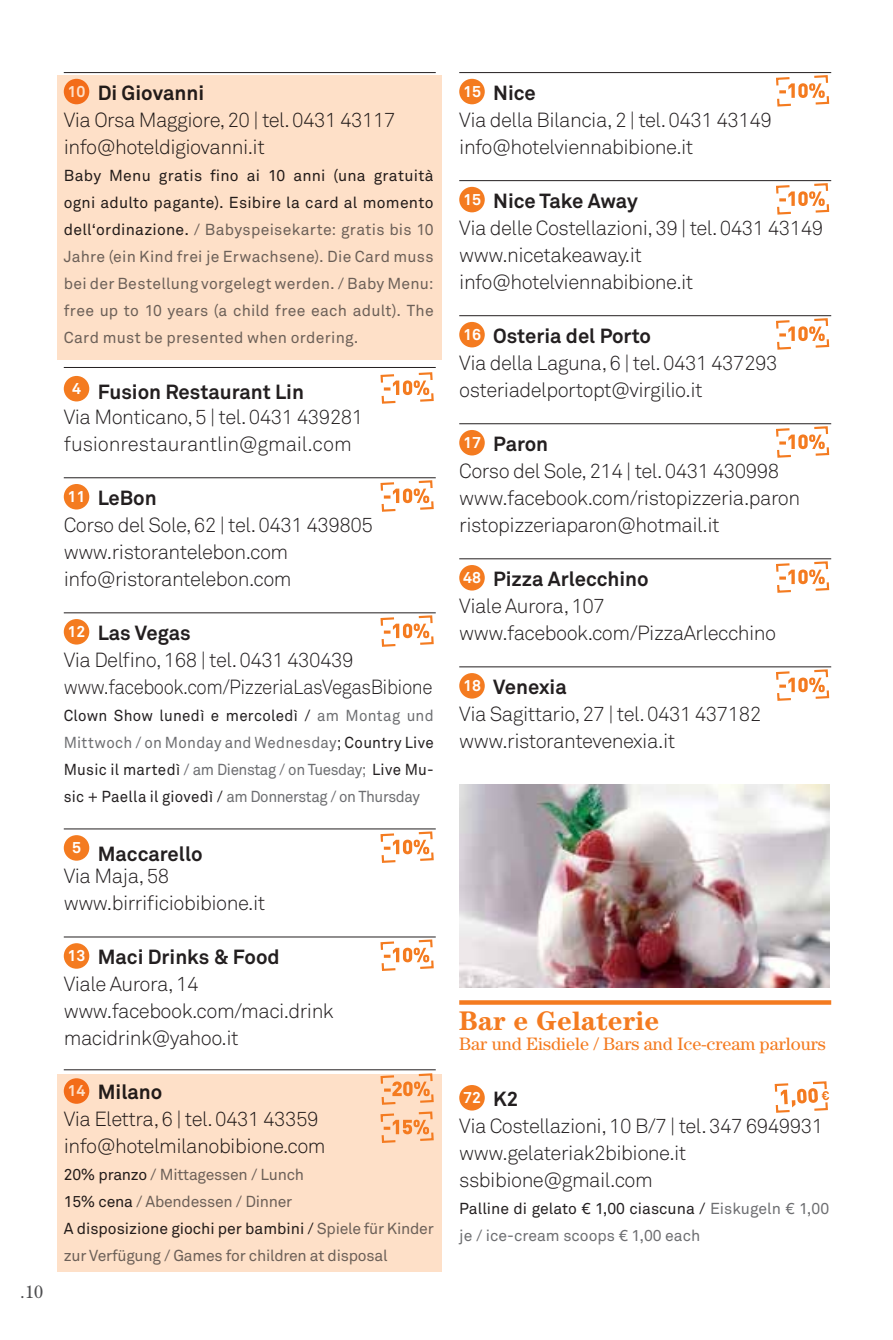
<style>
.page{position:relative;width:893px;height:1340px;background:#fff}
.page>*{position:absolute;margin:0;border:0;box-sizing:border-box;transform-origin:0 0}
.t1{font:700 27px "Century";color:#f47b20}
.t2{font:300 20.25px/27px "Akkurat";letter-spacing:-.025em;color:#231f20}
.t3{font:700 20.25px/22.5px "Akkurat";color:#231f20}
.t4{font:18px "Century";color:#f47b20}
.t5{font:18px "Century";color:#4d4d4f}
.t6{font:15.75px/27px "Akkurat";color:#6d6e71}
.t7{font:15.75px/27px "Akkurat";color:#6d6e71;text-align:justify;scale:.96 1}
.t8{font:700 15.75px "Akkurat";color:#fff}
.s1{font-weight:700}
.s2{color:#231f20}
.s3{font-weight:300}
.s4{font-size:20.25px;color:#231f20}
</style>
<div class="page">
<hr style="left:64px;top:72px;width:372px;height:1px;background:#231f20">
<hr style="left:64px;top:367px;width:372px;height:1px;background:#231f20">
<div style="left:64px;top:376px;width:25px;height:25px;background:#f47b20;border-radius:50%"></div>
<svg style="left:380px;top:372px;width:54px;height:32px"></svg>
<hr style="left:64px;top:477px;width:372px;height:1px;background:#231f20">
<div style="left:64px;top:484px;width:25px;height:25px;background:#f47b20;border-radius:50%"></div>
<svg style="left:380px;top:480px;width:54px;height:32px"></svg>
<hr style="left:64px;top:612px;width:372px;height:1px;background:#231f20">
<div style="left:64px;top:619px;width:25px;height:25px;background:#f47b20;border-radius:50%"></div>
<svg style="left:380px;top:615px;width:54px;height:32px"></svg>
<hr style="left:64px;top:828px;width:372px;height:1px;background:#231f20">
<div style="left:64px;top:835px;width:25px;height:25px;background:#f47b20;border-radius:50%"></div>
<svg style="left:380px;top:831px;width:54px;height:32px"></svg>
<hr style="left:64px;top:936px;width:372px;height:1px;background:#231f20">
<div style="left:64px;top:943px;width:25px;height:25px;background:#f47b20;border-radius:50%"></div>
<svg style="left:380px;top:939px;width:54px;height:32px"></svg>
<hr style="left:64px;top:1069px;width:372px;height:1px;background:#231f20">
<hr style="left:459px;top:72px;width:372px;height:1px;background:#231f20">
<div style="left:459px;top:79px;width:26px;height:25px;background:#f47b20;border-radius:50%"></div>
<svg style="left:776px;top:75px;width:54px;height:32px"></svg>
<hr style="left:459px;top:180px;width:372px;height:1px;background:#231f20">
<div style="left:459px;top:187px;width:26px;height:25px;background:#f47b20;border-radius:50%"></div>
<svg style="left:776px;top:183px;width:54px;height:32px"></svg>
<hr style="left:459px;top:315px;width:372px;height:1px;background:#231f20">
<div style="left:459px;top:322px;width:26px;height:25px;background:#f47b20;border-radius:50%"></div>
<svg style="left:776px;top:318px;width:54px;height:32px"></svg>
<hr style="left:459px;top:423px;width:372px;height:1px;background:#231f20">
<div style="left:459px;top:430px;width:26px;height:25px;background:#f47b20;border-radius:50%"></div>
<svg style="left:776px;top:426px;width:54px;height:32px"></svg>
<hr style="left:459px;top:558px;width:372px;height:1px;background:#231f20">
<div style="left:459px;top:565px;width:26px;height:25px;background:#f47b20;border-radius:50%"></div>
<svg style="left:776px;top:561px;width:54px;height:32px"></svg>
<hr style="left:459px;top:666px;width:372px;height:1px;background:#231f20">
<div style="left:459px;top:673px;width:26px;height:25px;background:#f47b20;border-radius:50%"></div>
<svg style="left:776px;top:669px;width:54px;height:32px"></svg>
<img style="left:459px;top:784px;width:370px;height:203px">
<svg style="left:459px;top:1000px;width:372px;height:4px"></svg>
<div style="left:459px;top:1085px;width:26px;height:25px;background:#f47b20;border-radius:50%"></div>
<svg style="left:774px;top:1081px;width:55px;height:32px"></svg>
<div style="left:57px;top:75px;width:385px;height:284px;background:#fee0c8"></div>
<div style="left:57px;top:1074px;width:385px;height:197px;background:#fee0c8"></div>
<svg style="left:380px;top:1073px;width:54px;height:70px"></svg>
<p class="t5" style="left:21px;top:1281px;width:24px">.10</p>
<p class="t2" style="left:64px;top:80px;width:333px"><sup>10</sup> <span class="s1">Di Giovanni<br></span>Via Orsa Maggiore, 20 | tel. 0431 43117 info@hoteldigiovanni.it</p>
<p class="t6" style="left:64px;top:162px;width:371px;text-align:justify"><span class="s2">Baby Menu gratis fino ai 10 anni (una gratuità ogni adulto pagante). Esibire la card al momento dell‘ordinazione.</span> / Babyspeisekarte: gratis bis 10<br>Jahre (ein Kind frei je Erwachsene). Die Card muss bei der Bestellung vorgelegt werden. / Baby Menu: free up to 10 years (a child free each adult). The Card must be presented when ordering.</p>
<p class="t2" style="left:64px;top:380px;width:301px;line-height:24.8px;text-indent:8px"><sup>4</sup> <span class="s1">Fusion Restaurant Lin<br></span>Via Monticano, 5 | tel. 0431 439281</p>
<p class="t2" style="left:64px;top:431px;width:290px">fusionrestaurantlin@gmail.com</p>
<p class="t2" style="left:64px;top:485px;width:311px"><sup>11</sup> <span class="s1">LeBon<br></span>Corso del Sole, 62 | tel. 0431 439805 www.ristorantelebon.com info@ristorantelebon.com</p>
<p class="t2" style="left:64px;top:620px;width:370px"><sup>12</sup> <span class="s1">Las Vegas<br></span>Via Delfino, 168 | tel. 0431 430439 www.facebook.com/PizzeriaLasVegasBibione</p>
<p class="t7" style="left:64px;top:702px;width:387px"><span class="s2">Clown Show lunedì e mercoledì /</span> am Montag und Mittwoch / on Monday and Wednesday<span class="s2">; Country Live Music il martedì</span> / am Dienstag / on Tuesday; <span class="s2">Live Mu&shy;sic + Paella il giovedì /</span> am Donnerstag / on Thursday</p>
<p class="t3" style="left:64px;top:842px;width:140px;text-indent:8px"><sup>5</sup> Maccarello<br><span class="s3">Via Maja, 58</span></p>
<p class="t2" style="left:64px;top:890px;width:203px">www.birrificiobibione.it</p>
<p class="t2" style="left:64px;top:944px;width:272px"><sup>13</sup> <span class="s1">Maci Drinks &amp; Food<br></span>Viale Aurora, 14 www.facebook.com/maci.drink macidrink@yahoo.it</p>
<p class="t2" style="left:64px;top:1079px;width:263px"><sup>14</sup> <span class="s1">Milano<br></span>Via Elettra, 6 | tel. 0431 43359 info@hotelmilanobibione.com</p>
<p class="t6" style="left:64px;top:1161px;width:371px"><span class="s2">20% pranzo</span> / Mittagessen / Lunch<br><span class="s2">15% cena</span> / Abendessen / Dinner<br><span class="s2">A disposizione giochi per bambini /</span> Spiele für Kinder zur Verfügung / Games for children at disposal</p>
<p class="t2" style="left:459px;top:80px;width:314px"><sup>15</sup> <span class="s1">Nice<br></span>Via della Bilancia, 2 | tel. 0431 43149 info@hotelviennabibione.it</p>
<p class="t2" style="left:459px;top:188px;width:365px"><sup>15</sup> <span class="s1">Nice Take Away<br></span>Via delle Costellazioni, 39 | tel. 0431 43149 www.nicetakeaway.it info@hotelviennabibione.it</p>
<p class="t2" style="left:459px;top:323px;width:320px"><sup>16</sup> <span class="s1">Osteria del Porto<br></span>Via della Laguna, 6 | tel. 0431 437293 osteriadelportopt@virgilio.it</p>
<p class="t2" style="left:459px;top:431px;width:343px"><sup>17</sup> <span class="s1">Paron<br></span>Corso del Sole, 214 | tel. 0431 430998 www.facebook.com/ristopizzeria.paron ristopizzeriaparon@hotmail.it</p>
<p class="t2" style="left:459px;top:566px;width:318px"><sup>48</sup> <span class="s1">Pizza Arlecchino<br></span>Viale Aurora, 107 www.facebook.com/PizzaArlecchino</p>
<p class="t2" style="left:459px;top:674px;width:304px"><sup>18</sup> <span class="s1">Venexia<br></span>Via Sagittario, 27 | tel. 0431 437182 www.ristorantevenexia.it</p>
<h1 class="t1" style="left:459px;top:1004px;width:202px">Bar e Gelaterie</h1>
<p class="t4" style="left:459px;top:1033px;width:368px">Bar und Eisdiele / Bars and Ice-cream parlours</p>
<p class="t8" style="left:463px;top:1087px;width:57px">72 <span class="s4">K2</span></p>
<p class="t2" style="left:459px;top:1112px;width:366px">Via Costellazioni, 10 B/7 | tel. 347 6949931 www.gelateriak2bibione.it ssbibione@gmail.com</p>
<p class="t6" style="left:459px;top:1195px;width:371px"><span class="s2">Palline di gelato € 1,00 ciascuna /</span> Eiskugeln € 1,00 je / ice-cream scoops € 1,00 each</p>
</div>
